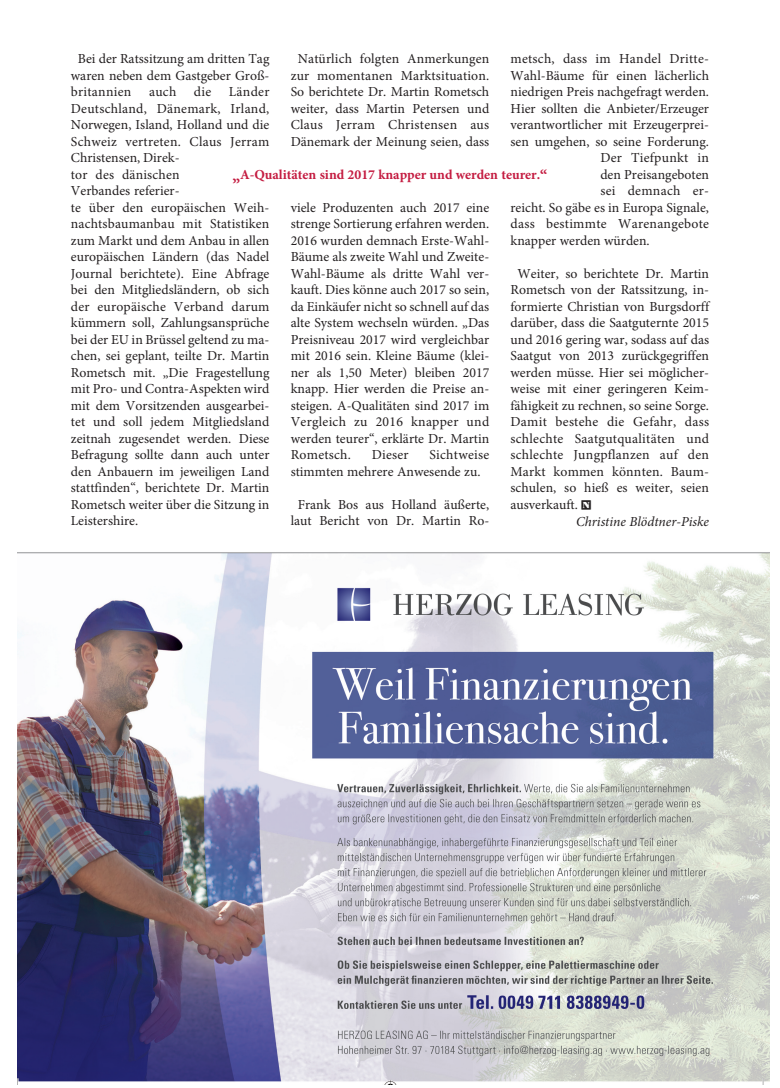
<style>
.page{position:relative;width:780px;height:1088px;background:#fff}
.page>*{position:absolute;margin:0;border:0;box-sizing:border-box;transform-origin:0 0}
.t1{font:13.75px/16.5px "Minion Pro";color:#231f20;text-align:justify}
.t2{font:13.75px "Minion Pro";letter-spacing:.02em;color:#231f20}
.t3{font:700 13.75px "Minion Pro";color:#c41c41}
.t4{font:italic 13.75px "Minion Pro";color:#231f20}
.s1{font-family:"NJ Bodoni Std"}
.s2{font-size:16.25px}
</style>
<div class="page">
<img style="left:18px;top:552px;width:751px;height:532px">
<p class="t1" style="left:71px;top:52px;width:200px;text-indent:7px">Bei der Ratssitzung am dritten Tag waren neben dem Gastgeber Groß&shy;britannien</p>
<p class="t1" style="left:291px;top:52px;width:200px;text-align:center">Natürlich folgten Anmerkungen zur momentanen Marktsituation.<br>So berichtete Dr. Martin Rometsch weiter, dass Martin Petersen und<br>Claus Jerram Christensen aus<br>Dänemark der Meinung seien, dass</p>
<p class="t2" style="left:510px;top:54px;width:200px">metsch, dass im Handel Dritte-</p>
<p class="t1" style="left:510px;top:68px;width:200px">Wahl-Bäume für einen lächerlich</p>
<p class="t1" style="left:510px;top:85px;width:200px">niedrigen Preis nachgefragt werden.</p>
<p class="t1" style="left:510px;top:101px;width:200px">Hier sollten die Anbieter/Erzeuger</p>
<p class="t1" style="left:510px;top:118px;width:200px">verantwortlicher mit Erzeugerprei-</p>
<p class="t1" style="left:510px;top:134px;width:200px">sen umgehen, so seine Forderung.</p>
<p class="t2" style="left:600px;top:153px;width:110px">Der Tiefpunkt in</p>
<p class="t1" style="left:600px;top:167px;width:110px">den Preisangeboten</p>
<p class="t2" style="left:600px;top:186px;width:110px">sei demnach er-</p>
<p class="t1" style="left:510px;top:200px;width:200px">reicht. So gäbe es in Europa Signale,</p>
<p class="t2" style="left:510px;top:219px;width:200px">dass bestimmte Warenangebote</p>
<p class="t1" style="left:510px;top:233px;width:141px">knapper werden würden.</p>
<p class="t1" style="left:517px;top:266px;width:193px">Weiter, so berichtete Dr. Martin</p>
<p class="t1" style="left:510px;top:283px;width:200px">Rometsch von der Ratssitzung, in-</p>
<p class="t1" style="left:510px;top:299px;width:200px">formierte Christian von Burgsdorff</p>
<p class="t1" style="left:510px;top:316px;width:200px">darüber, dass die Saatguternte 2015</p>
<p class="t1" style="left:510px;top:332px;width:200px">und 2016 gering war, sodass auf das</p>
<p class="t1" style="left:510px;top:349px;width:200px">Saatgut von 2013 zurückgegriffen</p>
<p class="t1" style="left:510px;top:365px;width:200px">werden müsse. Hier sei möglicher-</p>
<p class="t1" style="left:510px;top:382px;width:200px">weise mit einer geringeren Keim-</p>
<p class="t1" style="left:510px;top:398px;width:200px">fähigkeit zu rechnen, so seine Sorge.</p>
<p class="t2" style="left:510px;top:417px;width:200px">Damit bestehe die Gefahr, dass</p>
<p class="t2" style="left:510px;top:433px;width:200px">schlechte Saatgutqualitäten und</p>
<p class="t2" style="left:510px;top:450px;width:200px">schlechte Jungpflanzen auf den</p>
<p class="t1" style="left:510px;top:464px;width:200px">Markt kommen könnten. Baum-</p>
<p class="t1" style="left:510px;top:481px;width:200px">schulen, so hieß es weiter, seien</p>
<p class="t1" style="left:510px;top:497px;width:82px">ausverkauft. <span class="s1">1</span></p>
<p class="t4" style="left:576px;top:516px;width:134px">Christine Blödtner-Piske</p>
<p class="t1" style="left:71px;top:85px;width:200px;text-align:left;text-indent:158px">Länder<br>Deutschland, Dänemark, Irland,<br>Norwegen, Island, Holland und die<br>Schweiz vertreten. Claus Jerram<br>Christensen, Direk-<br>tor des dänischen<br>Verbandes referier-<br>te über den europäischen Weih&shy;nachtsbaumanbau mit Statistiken zum Markt und dem Anbau in allen europäischen Ländern (das Nadel<br>Journal berichtete). Eine Abfrage bei den Mitgliedsländern, ob sich der europäische Verband darum kümmern soll, Zahlungsansprüche bei der EU in Brüssel geltend zu ma&shy;chen, sei geplant, teilte Dr. Martin<br>Rometsch mit. „Die Fragestellung mit Pro- und Contra-Aspekten wird mit dem Vorsitzenden ausgearbei&shy;tet und soll jedem Mitgliedsland zeitnah zugesendet werden. Diese<br>Befragung sollte dann auch unter den Anbauern im jeweiligen Land stattfinden“, berichtete Dr. Martin<br>Rometsch weiter über die Sitzung in<br>Leistershire.</p>
<p class="t1" style="left:149px;top:85px;width:29px">auch</p>
<p class="t1" style="left:194px;top:85px;width:19px">die</p>
<p class="t3" style="left:232px;top:169px;width:316px"><span class="s2">„</span>A-Qualitäten sind 2017 knapper und werden teurer.<span class="s2">“</span></p>
<p class="t1" style="left:291px;top:200px;width:200px">viele Produzenten auch 2017 eine strenge Sortierung erfahren werden.<br>2016 wurden demnach Erste-Wahl-Bäume als zweite Wahl und Zweite-Wahl-Bäume als dritte Wahl ver&shy;kauft. Dies könne auch 2017 so sein, da Einkäufer nicht so schnell auf das alte System wechseln würden. „Das Preisniveau 2017 wird vergleichbar mit 2016 sein. Kleine Bäume (klei&shy;ner als 1,50 Meter) bleiben 2017 knapp. Hier werden die Preise an&shy;steigen. A-Qualitäten sind 2017 im Vergleich zu 2016 knapper und werden teurer“, erklärte Dr. Martin Rometsch.</p>
<p class="t1" style="left:291px;top:448px;width:200px;text-indent:139px">Sichtweise stimmten mehrere Anwesende zu.</p>
<p class="t1" style="left:291px;top:497px;width:200px;text-align:center">Frank Bos aus Holland äußerte, laut Bericht von Dr. Martin Ro-</p>
<p class="t1" style="left:372px;top:448px;width:38px">Dieser</p>
</div>
